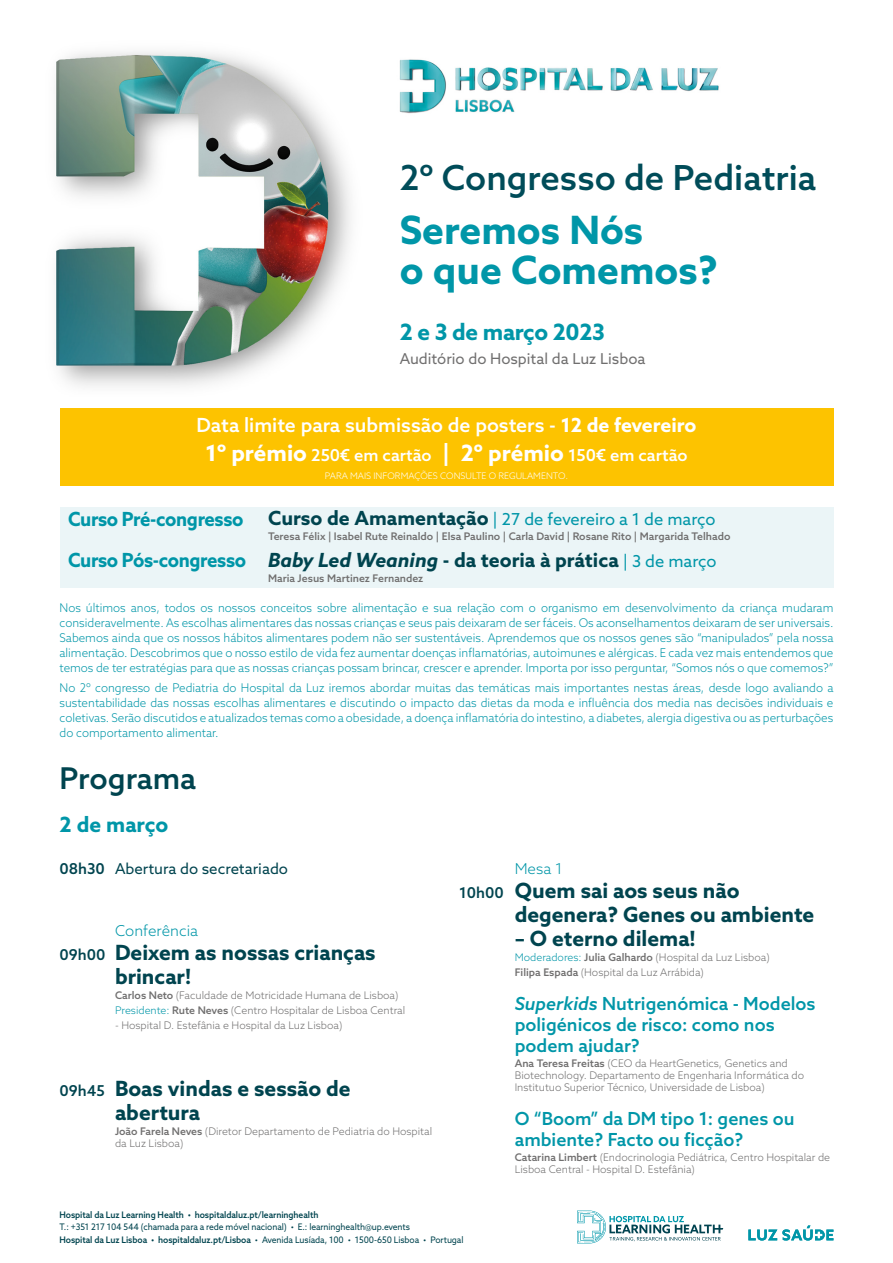
<style>
.page{position:relative;width:893px;height:1263px;background:#fff}
.page>*{position:absolute;margin:0;border:0;box-sizing:border-box;transform-origin:0 0}
.t1{font:700 39px/40.5px "Azo Sans";color:#0096a8}
.t2{font:500 34.5px "Azo Sans";color:#004c59}
.t3{font:500 30px "Azo Sans";color:#00444f}
.t4{font:700 22.5px "Azo Sans";letter-spacing:-.015em;color:#0096a8}
.t5{font:700 21px/24px "Azo Sans";color:#00444f}
.t6{font:700 21px "Azo Sans";color:#0096a8}
.t7{font:700 19.5px "Azo Sans";letter-spacing:-.02em;color:#0096a8;scale:.95 1}
.t8{font:500 19.5px "Azo Sans";color:#fff}
.t9{font:500 18px/21px "Azo Sans";color:#0096a8}
.t10{font:16.5px "Azo Sans";color:#0096a8}
.t11{font:500 16.5px "Azo Sans";color:#fff}
.t12{font:15px "Azo Sans";color:#706f6f}
.t13{font:15px "Azo Sans";color:#00444f}
.t14{font:300 15px "Azo Sans";color:#0096a8}
.t15{font:300 12px/15px "Azo Sans";color:#0096a8;text-align:justify;scale:.96 1}
.t16{font:300 10.5px/12px "Azo Sans";color:#706f6f}
.t17{font:500 10.5px "Azo Sans";color:#706f6f}
.t18{font:9px/13.5px "Azo Sans";letter-spacing:-.01em;color:#00444f;scale:.95 1}
.t19{font:500 9px "Azo Sans";letter-spacing:-.01em;color:#00444f;scale:.95 1}
.t20{font:300 9px "Azo Sans";color:#fff}
.s1{font-weight:700}
.s2{font-weight:700;font-size:22.5px}
.s3{font-weight:700;font-size:19.5px;color:#00444f}
.s4{font-style:italic;color:#00444f}
.s5{color:#00444f}
.s6{font-weight:400;font-size:16.5px}
.s7{font-weight:500}
.s8{font-weight:500;font-size:15px}
.s9{color:#0096a8}
.s10{font-style:italic}
</style>
<div class="page">
<img style="left:56px;top:51px;width:295px;height:335px">
<img style="left:399px;top:59px;width:320px;height:55px">
<div style="left:60px;top:507px;width:773px;height:80px;background:#ebf5f7"></div>
<div style="left:60px;top:408px;width:773px;height:78px;background:#fdc300"></div>
<svg style="left:577px;top:1210px;width:146px;height:33px"></svg>
<svg style="left:748px;top:1225px;width:85px;height:15px"></svg>
<h2 class="t2" style="left:400px;top:155px;width:418px">2º Congresso de Pediatria</h2>
<h1 class="t1" style="left:400px;top:209px;width:320px">Seremos Nós<br>o que Comemos?</h1>
<h3 class="t4" style="left:400px;top:317px;width:207px">2 e 3 de março 2023</h3>
<p class="t12" style="left:400px;top:348px;width:247px">Auditório do Hospital da Luz Lisboa</p>
<h3 class="t8" style="left:196px;top:412px;width:502px">Data limite para submissão de posters - <span class="s1">12 de fevereiro</span></h3>
<h3 class="t11" style="left:205px;top:444px;width:484px"><span class="s2">1º prémio</span> 250€ em cartão <span class="s2">| 2º prémio</span> 150€ em cartão</h3>
<p class="t20" style="left:325px;top:470px;width:245px">PARA MAIS INFORMAÇÕES CONSULTE O REGULAMENTO.</p>
<h3 class="t7" style="left:68px;top:506px;width:186px">Curso Pré-congresso</h3>
<h3 class="t10" style="left:268px;top:509px;width:449px"><span class="s3">Curso de Amamentação</span> | 27 de fevereiro a 1 de março</h3>
<p class="t17" style="left:268px;top:530px;width:464px">Teresa Félix | Isabel Rute Reinaldo | Elsa Paulino | Carla David | Rosane Rito | Margarida Telhado</p>
<h3 class="t7" style="left:68px;top:547px;width:684px">Curso Pós-congresso <span class="s4">Baby Led Weaning</span> <span class="s5">- da teoria à prática</span> <span class="s6">| 3 de março</span></h3>
<p class="t17" style="left:268px;top:571px;width:157px">Maria Jesus Martinez Fernandez</p>
<p class="t15" style="left:60px;top:600px;width:808px">Nos últimos anos, todos os nossos conceitos sobre alimentação e sua relação com o organismo em desenvolvimento da criança mudaram consideravelmente. As escolhas alimentares das nossas crianças e seus pais deixaram de ser fáceis. Os aconselhamentos deixaram de ser universais.<br>Sabemos ainda que os nossos hábitos alimentares podem não ser sustentáveis. Aprendemos que os nossos genes são “manipulados” pela nossa alimentação. Descobrimos que o nosso estilo de vida fez aumentar doenças inflamatórias, autoimunes e alérgicas. E cada vez mais entendemos que temos de ter estratégias para que as nossas crianças possam brincar, crescer e aprender. Importa por isso perguntar, “Somos nós o que comemos?”</p>
<p class="t15" style="left:60px;top:680px;width:808px">No 2º congresso de Pediatria do Hospital da Luz iremos abordar muitas das temáticas mais importantes nestas áreas, desde logo avaliando a sustentabilidade das nossas escolhas alimentares e discutindo o impacto das dietas da moda e influência dos media nas decisões individuais e coletivas. Serão discutidos e atualizados temas como a obesidade, a doença inflamatória do intestino, a diabetes, alergia digestiva ou as perturbações do comportamento alimentar.</p>
<h3 class="t3" style="left:60px;top:758px;width:138px">Programa</h3>
<h3 class="t6" style="left:60px;top:811px;width:110px">2 de março</h3>
<p class="t13" style="left:60px;top:859px;width:230px"><span class="s7">08h30</span> Abertura do secretariado</p>
<p class="t14" style="left:115px;top:921px;width:85px">Conferência</p>
<h3 class="t5" style="left:115px;top:940px;width:262px;text-indent:-55px"><span class="s8">09h00</span> Deixem as nossas crianças brincar!</h3>
<p class="t16" style="left:115px;top:988px;width:292px;line-height:15px"><span class="s7">Carlos Neto</span> (Faculdade de Motricidade Humana de Lisboa)<br><span class="s9">Presidente:</span> <span class="s7">Rute Neves</span> (Centro Hospitalar de Lisboa Central</p>
<p class="t16" style="left:115px;top:1019px;width:229px">- Hospital D. Estefânia e Hospital da Luz Lisboa)</p>
<h3 class="t5" style="left:115px;top:1076px;width:237px;text-indent:-56px"><span class="s8">09h45</span> Boas vindas e sessão de abertura</h3>
<p class="t16" style="left:115px;top:1125px;width:319px"><span class="s7">João Farela Neves</span> (Diretor Departamento de Pediatria do Hospital da Luz Lisboa)</p>
<p class="t14" style="left:515px;top:859px;width:49px">Mesa 1</p>
<h3 class="t5" style="left:515px;top:878px;width:301px;text-indent:-56px"><span class="s8">10h00</span> Quem sai aos seus não degenera? Genes ou ambiente</h3>
<h3 class="t5" style="left:515px;top:926px;width:182px">– O eterno dilema!</h3>
<p class="t16" style="left:515px;top:950px;width:257px;line-height:15px"><span class="s9">Moderadores:</span> <span class="s7">Julia Galhardo</span> (Hospital da Luz Lisboa)<br><span class="s7">Filipa Espada</span> (Hospital da Luz Arrábida)</p>
<h3 class="t9" style="left:515px;top:992px;width:302px"><span class="s10">Superkids</span> Nutrigenómica - Modelos poligénicos de risco: como nos podem ajudar?</h3>
<p class="t16" style="left:515px;top:1057px;width:291px"><span class="s7">Ana Teresa Freitas</span> (CEO da HeartGenetics, Genetics and<br>Biotechnology. Departamento de Engenharia Informática do<br>Institutuo Superior Técnico, Universidade de Lisboa)</p>
<h3 class="t9" style="left:515px;top:1107px;width:281px">O “Boom” da DM tipo 1: genes ou ambiente? Facto ou ficção?</h3>
<p class="t16" style="left:515px;top:1151px;width:317px"><span class="s7">Catarina Limbert</span> (Endocrinologia Pediátrica, Centro Hospitalar de<br>Lisboa Central - Hospital D. Estefânia)</p>
<p class="t19" style="left:60px;top:1209px;width:274px">Hospital da Luz Learning Health • hospitaldaluz.pt/learninghealth</p>
<p class="t18" style="left:60px;top:1220px;width:427px">T.: +351 217 104 544 (chamada para a rede móvel nacional) • E.: learninghealth@up.events<br><span class="s7">Hospital da Luz Lisboa • hospitaldaluz.pt/Lisboa</span> • Avenida Lusíada, 100 • 1500-650 Lisboa • Portugal</p>
</div>
